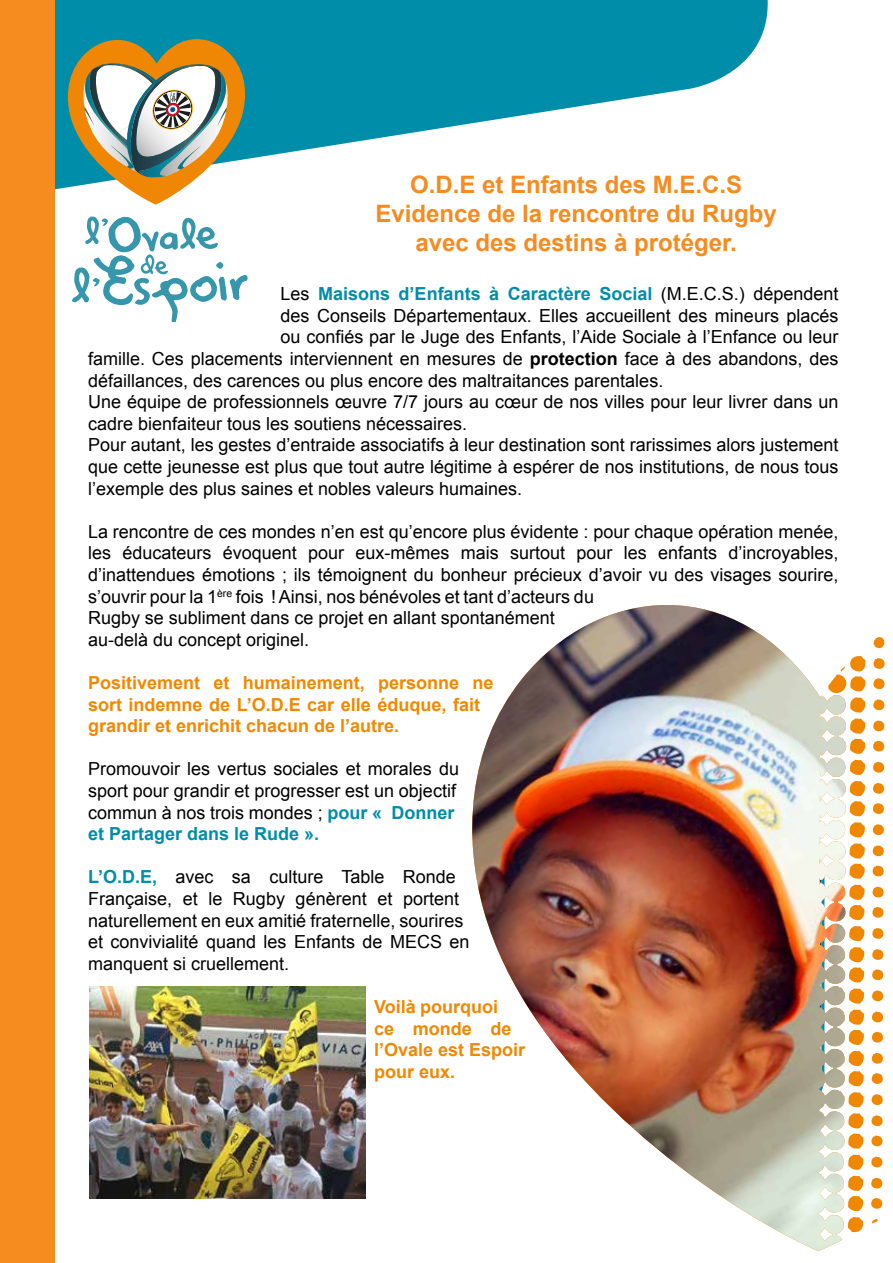
<style>
.page{position:relative;width:893px;height:1263px;background:#fff}
.page>*{position:absolute;margin:0;border:0;box-sizing:border-box;transform-origin:0 0}
.t1{font:700 24px/28.8px "Arial";color:#f68b1f;text-align:center}
.t2{font:18px/21.6px "Arial";color:#000}
.t3{font:700 18px/21.6px "Arial";color:#f28800}
.t4{font:700 18px "Arial";color:#008da9}
.s1{font-weight:400;color:#000}
.s2{font-weight:700}
.s3{font-weight:700;color:#008da9}
</style>
<div class="page">
<svg style="left:54px;top:0;width:714px;height:213px;fill:#008da9"></svg>
<div style="left:0;top:0;width:54px;height:1263px;background:#f68b1f"></div>
<img style="left:472px;top:605px;width:370px;height:646px">
<svg style="left:827px;top:637px;width:58px;height:596px"></svg>
<img style="left:89px;top:986px;width:277px;height:212px">
<svg style="left:66px;top:33px;width:181px;height:172px"></svg>
<svg style="left:72px;top:216px;width:176px;height:106px"></svg>
<h1 class="t1" style="left:375px;top:170px;width:403px">O.D.E et Enfants des M.E.C.S<br>Evidence de la rencontre du Rugby avec des destins à protéger.</h1>
<p class="t4" style="left:280px;top:284px;width:560px"><span class="s1">Les</span> Maisons d’Enfants à Caractère Social <span class="s1">(M.E.C.S.) dépendent</span></p>
<p class="t2" style="left:280px;top:305px;width:560px">des Conseils Départementaux. Elles accueillent des mineurs placés</p>
<p class="t2" style="left:280px;top:326px;width:559px">ou confiés par le Juge des Enfants, l’Aide Sociale à l’Enfance ou leur</p>
<p class="t2" style="left:88px;top:348px;width:752px">famille. Ces placements interviennent en mesures de <span class="s2">protection</span> face à des abandons, des</p>
<p class="t2" style="left:88px;top:369px;width:577px">défaillances, des carences ou plus encore des maltraitances parentales.</p>
<p class="t2" style="left:88px;top:391px;width:752px">Une équipe de professionnels œuvre 7/7 jours au cœur de nos villes pour leur livrer dans un</p>
<p class="t2" style="left:88px;top:413px;width:381px">cadre bienfaiteur tous les soutiens nécessaires.</p>
<p class="t2" style="left:88px;top:434px;width:752px">Pour autant, les gestes d’entraide associatifs à leur destination sont rarissimes alors justement</p>
<p class="t2" style="left:88px;top:456px;width:752px">que cette jeunesse est plus que tout autre légitime à espérer de nos institutions, de nous tous</p>
<p class="t2" style="left:88px;top:477px;width:436px">l’exemple des plus saines et nobles valeurs humaines.</p>
<p class="t2" style="left:88px;top:521px;width:752px">La rencontre de ces mondes n’en est qu’encore plus évidente : pour chaque opération menée, les éducateurs évoquent pour eux-mêmes mais surtout pour les enfants d’incroyables, d’inattendues émotions ; ils témoignent du bonheur précieux d’avoir vu des visages sourire, s’ouvrir pour la 1<sup>ère</sup> fois ! Ainsi, nos bénévoles et tant d’acteurs du<br>Rugby se subliment dans ce projet en allant spontanément<br>au-delà du concept originel.</p>
<p class="t3" style="left:88px;top:672px;width:407px">Positivement et humainement, personne ne sort indemne de L’O.D.E car elle éduque, fait grandir et enrichit chacun de l’autre.</p>
<p class="t2" style="left:88px;top:758px;width:372px">Promouvoir les vertus sociales et morales du sport pour grandir et progresser est un objectif commun à nos trois mondes ; <span class="s3">pour « Donner et Partager dans le Rude ».</span></p>
<p class="t2" style="left:88px;top:866px;width:383px"><span class="s3">L’O.D.E,</span> avec sa culture Table Ronde Française, et le Rugby génèrent et portent naturellement en eux amitié fraternelle, sourires et convivialité quand les Enfants de MECS en manquent si cruellement.</p>
<p class="t3" style="left:374px;top:996px;width:152px">Voilà pourquoi<br>ce monde de l’Ovale est Espoir pour eux.</p>
</div>
